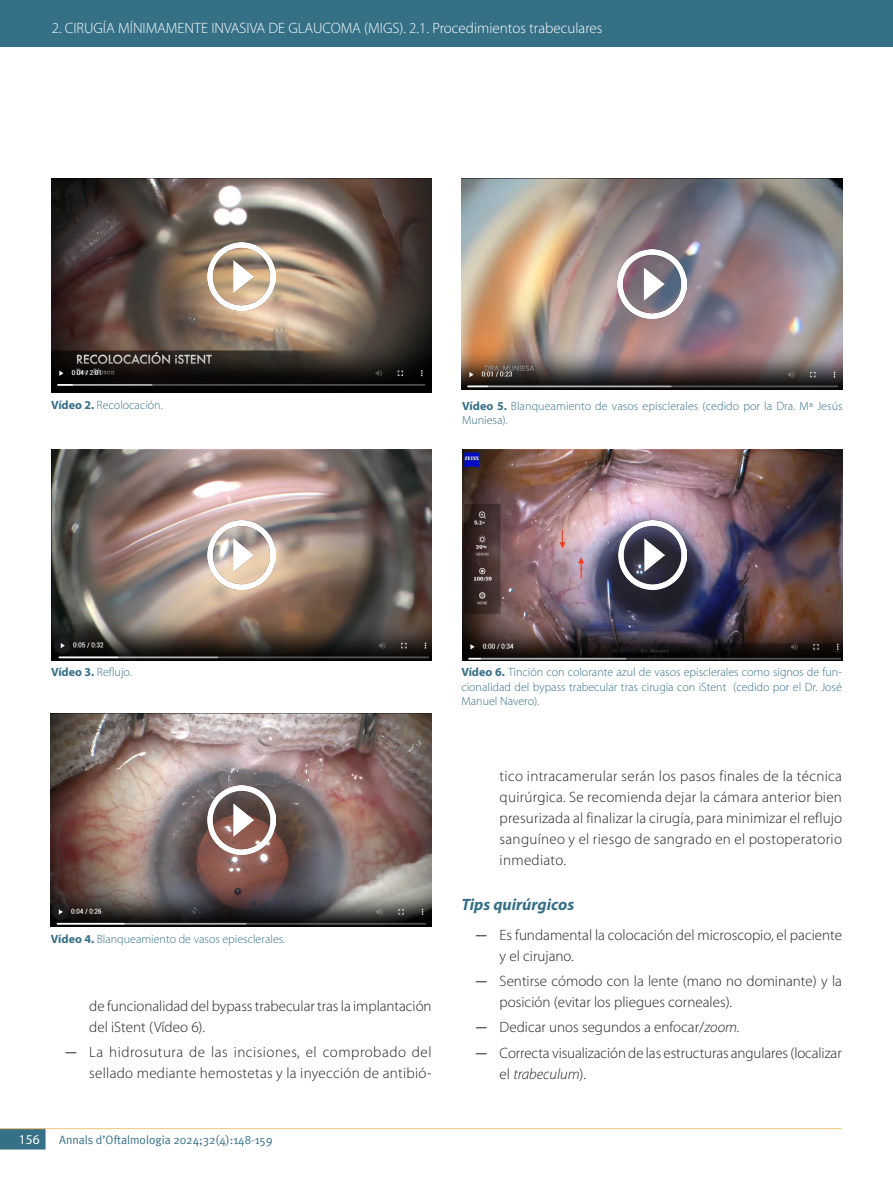
<style>
.page{position:relative;width:893px;height:1191px;background:#fff}
.page>*{position:absolute;margin:0;border:0;box-sizing:border-box;transform-origin:0 0}
.subtítulo_2{font:italic 700 16.5px "Myriad Pro";color:#357087}
.t1{font:300 15px/21px "Myriad Pro";color:#231f20}
.t2{font:300 15px/21px "Myriad Pro";letter-spacing:.02em;color:#231f20;text-align:right}
.t3{font:300 15px "Myriad Pro";color:#fff}
.t4{font:13.5px "Myriad Pro";color:#fff}
.titol_figuras{font:300 12px/14.4px "Myriad Pro";color:#357087}
.t5{font:12px "Meta Plus Normal";color:#357087}
.s1{font-weight:700}
.s2{font-family:"Meta Plus Normal";font-weight:400}
.s3{font-style:italic}
</style>
<div class="page">
<svg style="left:0;top:1129px;width:46px;height:20px"></svg>
<hr style="left:0;top:1128px;width:842px;height:1px;background:#f3c67c">
<div style="left:0;top:0;width:893px;height:47px;background:#357087"></div>
<img style="left:461px;top:179px;width:381px;height:210px">
<img style="left:51px;top:179px;width:381px;height:213px">
<img style="left:207px;top:242px;width:69px;height:69px">
<img style="left:51px;top:450px;width:381px;height:210px">
<img style="left:207px;top:521px;width:69px;height:68px">
<img style="left:51px;top:713px;width:381px;height:213px">
<img style="left:207px;top:785px;width:69px;height:69px">
<img style="left:462px;top:450px;width:381px;height:210px">
<img style="left:618px;top:521px;width:69px;height:68px">
<img style="left:618px;top:250px;width:68px;height:68px">
<p class="t3" style="left:52px;top:19px;width:552px">2. CIRUGÍA MÍNIMAMENTE INVASIVA DE GLAUCOMA (MIGS). 2.1. Procedimientos trabeculares</p>
<p class="titol_figuras" style="left:51px;top:397px;width:113px"><span class="s1">Vídeo 2.</span> Recolocación.</p>
<p class="titol_figuras" style="left:462px;top:398px;width:382px"><span class="s1">Vídeo 5.</span> Blanqueamiento de vasos episclerales (cedido por la Dra. Mª Jesús<br>Muniesa).</p>
<p class="titol_figuras" style="left:51px;top:665px;width:82px"><span class="s1">Vídeo 3.</span> Reflujo.</p>
<p class="titol_figuras" style="left:51px;top:932px;width:236px"><span class="s1">Vídeo 4.</span> Blanqueamiento de vasos epiesclerales.</p>
<p class="t1" style="left:89px;top:995px;width:344px">de funcionalidad del bypass trabecular tras la implantación del iStent (Vídeo 6).</p>
<p class="t2" style="left:64px;top:1041px;width:369px"><span class="s2">—</span> La hidrosutura de las incisiones, el comprobado del sellado mediante hemostetas y la inyección de antibió-</p>
<p class="t4" style="left:19px;top:1130px;width:22px">156</p>
<p class="t5" style="left:59px;top:1132px;width:215px">Annals d’Oftalmologia 2024;32(4):148-159</p>
<p class="titol_figuras" style="left:461px;top:665px;width:382px;text-align:justify"><span class="s1">Vídeo 6.</span> Tinción con colorante azul de vasos episclerales como signos de fun&shy;cionalidad del bypass trabecular tras cirugía con iStent (cedido por el Dr. José Manuel Navero).</p>
<p class="t1" style="left:500px;top:765px;width:344px;text-align:justify">tico intracamerular serán los pasos finales de la técnica quirúrgica. Se recomienda dejar la cámara anterior bien presurizada al finalizar la cirugía, para minimizar el reflujo sanguíneo y el riesgo de sangrado en el postoperatorio inmediato.</p>
<p class="subtítulo_2" style="left:461px;top:894px;width:114px">Tips quirúrgicos</p>
<p class="t1" style="left:500px;top:924px;width:344px;text-indent:-26px"><span class="s2">—</span> Es fundamental la colocación del microscopio, el paciente y el cirujano.</p>
<p class="t1" style="left:500px;top:970px;width:344px;text-indent:-26px"><span class="s2">—</span> Sentirse cómodo con la lente (mano no dominante) y la posición (evitar los pliegues corneales).</p>
<p class="t1" style="left:474px;top:1016px;width:267px"><span class="s2">—</span> Dedicar unos segundos a enfocar/<span class="s3">zoom.</span></p>
<p class="t1" style="left:500px;top:1042px;width:344px;text-indent:-26px"><span class="s2">—</span> Correcta visualización de las estructuras angulares (localizar el <span class="s3">trabeculum</span>).</p>
</div>
